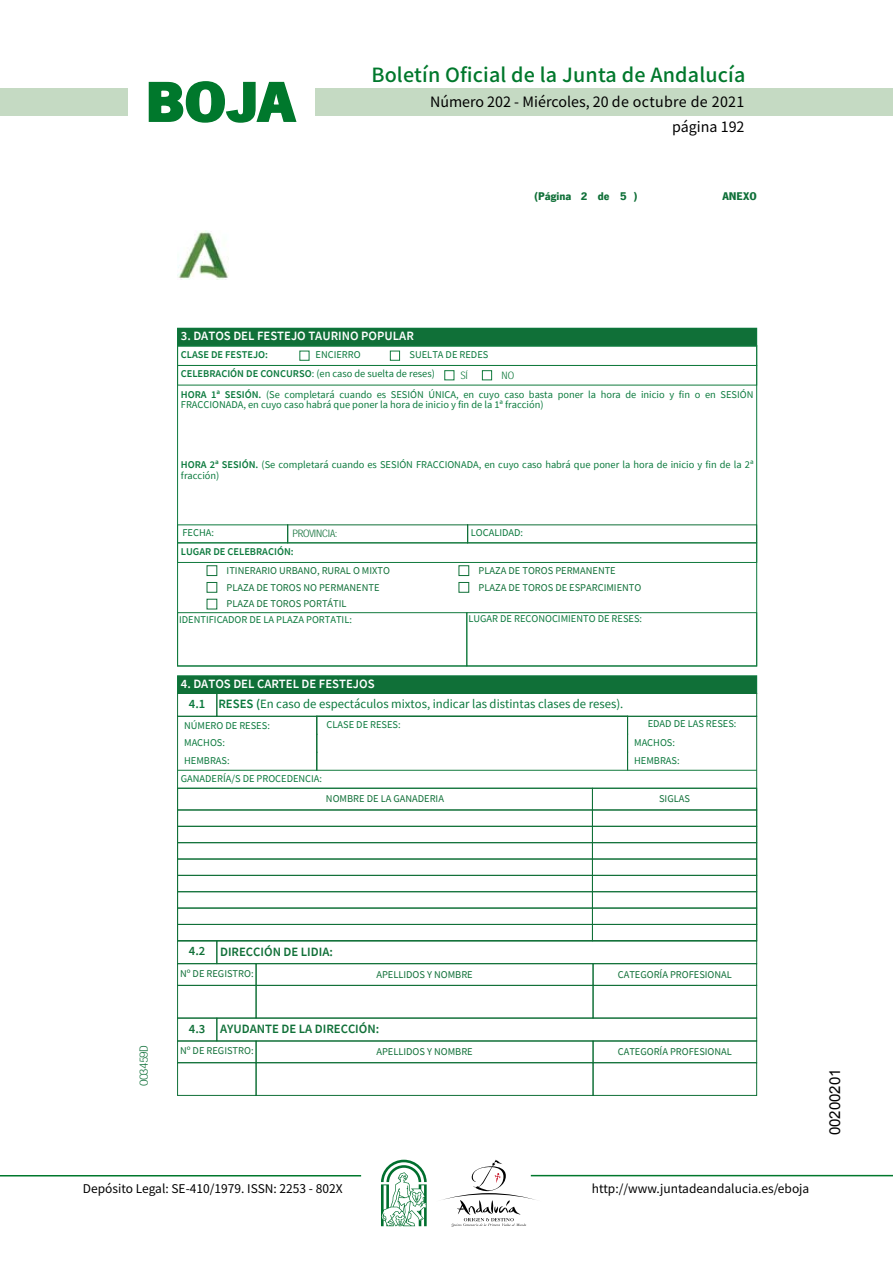
<style>
.page{position:relative;width:893px;height:1263px;background:#fff}
.page>*{position:absolute;margin:0;border:0;box-sizing:border-box;transform-origin:0 0}
.t1{font:700 57.75px "News Got T";color:#00782c;scale:1.14 1}
.t2{font:500 19.5px "Noto Sans HK";letter-spacing:.01em;color:#00782c}
.t3{font:15px "Arial";color:#000}
.t4{font:14.25px/24.5px "Noto Sans HK";color:#000;text-align:right}
.t5{font:12.75px/20.4px "Source Sans Pro";color:#0b793d}
.t6{font:600 12.75px "Source Sans Pro";color:#107038}
.t7{font:600 12.75px "Source Sans Pro";color:#fff}
.t8{font:12px "Noto Sans HK";color:#000}
.t9{font:700 11.55px "News Got T";color:#107038}
.t10{font:11.55px "Adobe Sans MM";letter-spacing:-.08em;color:#0f7039}
.t11{font:700 11.55px "News Got T";color:#0f7039}
.t12{font:10.35px/10.4px "Source Sans Pro";color:#0b7a3d}
.t13{font:10.35px "Source Sans Pro";color:#107038}
.t14{font:10.35px/19.6px "Source Sans Pro";color:#0b793d}
.t15{font:600 10.35px "Source Sans Pro";color:#0b7a3d}
.t16{font:10.35px "Adobe Sans MM";letter-spacing:-.025em;color:#107038}
.t17{font:10.35px "Adobe Sans MM";color:#117a3d}
.s1{font-weight:600}
.s2{font-weight:600;color:#fff}
</style>
<div class="page">
<div style="left:315px;top:88px;width:577px;height:28px;background:#c5dac3"></div>
<div style="left:0;top:88px;width:128px;height:28px;background:#c5dac3"></div>
<hr style="left:0;top:1175px;width:361px;height:2px;background:#00782c">
<hr style="left:531px;top:1175px;width:361px;height:1px;background:#00782c">
<svg style="left:148px;top:81px;width:149px;height:42px"></svg>
<svg style="left:442px;top:1160px;width:100px;height:67px"></svg>
<svg style="left:381px;top:1160px;width:45px;height:66px"></svg>
<img style="left:177px;top:230px;width:52px;height:49px">
<div style="left:177px;top:328px;width:579px;height:18px;background:#107038"></div>
<div style="left:299px;top:351px;width:10px;height:10px;border:1px solid #117a3d"></div>
<div style="left:390px;top:351px;width:10px;height:10px;border:1px solid #117a3d"></div>
<div style="left:177px;top:365px;width:579px;height:20px;border:1px solid #117a3d"></div>
<div style="left:444px;top:370px;width:10px;height:10px;border:1px solid #117a3d"></div>
<div style="left:482px;top:370px;width:10px;height:10px;border:1px solid #117a3d"></div>
<div style="left:177px;top:525px;width:111px;height:18px;border:1px solid #0b793d"></div>
<hr style="left:287px;top:525px;width:181px;height:1px;background:#107038">
<svg style="left:287px;top:526px;width:1px;height:17px"></svg>
<hr style="left:467px;top:525px;width:290px;height:1px;background:#107038">
<hr style="left:467px;top:543px;width:290px;height:1px;background:#107038">
<svg style="left:756px;top:526px;width:1px;height:17px"></svg>
<svg style="left:467px;top:526px;width:1px;height:17px"></svg>
<div style="left:177px;top:543px;width:579px;height:20px;border:1px solid #117a3d"></div>
<div style="left:207px;top:565px;width:10px;height:11px;border:1px solid #107038"></div>
<div style="left:458px;top:565px;width:11px;height:11px;border:1px solid #107038"></div>
<div style="left:207px;top:582px;width:10px;height:11px;border:1px solid #107038"></div>
<div style="left:458px;top:582px;width:11px;height:11px;border:1px solid #107038"></div>
<div style="left:177px;top:613px;width:290px;height:53px;border:1px solid #117a3d"></div>
<div style="left:466px;top:613px;width:290px;height:53px;border:1px solid #117a3d"></div>
<div style="left:177px;top:676px;width:579px;height:17px;background:#107038"></div>
<div style="left:177px;top:675px;width:580px;height:19px;border:1px solid #0b793d"></div>
<div style="left:177px;top:693px;width:40px;height:24px;border:1px solid #107038"></div>
<div style="left:216px;top:693px;width:541px;height:24px;border:1px solid #107038"></div>
<hr style="left:316px;top:716px;width:312px;height:1px;background:#107038">
<svg style="left:627px;top:717px;width:1px;height:53px"></svg>
<svg style="left:316px;top:717px;width:1px;height:53px"></svg>
<hr style="left:177px;top:770px;width:579px;height:1px;background:#117a3d">
<div style="left:177px;top:788px;width:415px;height:22px;border:1px solid #107038"></div>
<div style="left:592px;top:788px;width:165px;height:22px;border:1px solid #107038"></div>
<div style="left:177px;top:826px;width:415px;height:17px;border:1px solid #107038"></div>
<div style="left:592px;top:826px;width:165px;height:17px;border:1px solid #107038"></div>
<div style="left:177px;top:842px;width:415px;height:17px;border:1px solid #107038"></div>
<div style="left:592px;top:842px;width:165px;height:17px;border:1px solid #107038"></div>
<div style="left:177px;top:859px;width:415px;height:17px;border:1px solid #107038"></div>
<div style="left:592px;top:859px;width:165px;height:17px;border:1px solid #107038"></div>
<div style="left:177px;top:875px;width:415px;height:17px;border:1px solid #107038"></div>
<div style="left:592px;top:875px;width:165px;height:17px;border:1px solid #107038"></div>
<div style="left:177px;top:891px;width:415px;height:17px;border:1px solid #107038"></div>
<div style="left:592px;top:891px;width:165px;height:17px;border:1px solid #107038"></div>
<div style="left:177px;top:908px;width:415px;height:17px;border:1px solid #107038"></div>
<div style="left:592px;top:908px;width:165px;height:17px;border:1px solid #107038"></div>
<div style="left:177px;top:924px;width:415px;height:17px;border:1px solid #107038"></div>
<div style="left:592px;top:924px;width:165px;height:17px;border:1px solid #107038"></div>
<div style="left:177px;top:940px;width:40px;height:24px;border:1px solid #107038"></div>
<div style="left:216px;top:940px;width:541px;height:24px;border:1px solid #107038"></div>
<div style="left:177px;top:963px;width:79px;height:23px;border:1px solid #107038"></div>
<div style="left:256px;top:963px;width:337px;height:23px;border:1px solid #107038"></div>
<div style="left:592px;top:963px;width:165px;height:23px;border:1px solid #107038"></div>
<div style="left:177px;top:985px;width:79px;height:33px;border:1px solid #107038"></div>
<div style="left:256px;top:985px;width:337px;height:33px;border:1px solid #107038"></div>
<div style="left:592px;top:985px;width:165px;height:33px;border:1px solid #107038"></div>
<div style="left:177px;top:1018px;width:40px;height:23px;border:1px solid #107038"></div>
<div style="left:216px;top:1018px;width:541px;height:23px;border:1px solid #107038"></div>
<div style="left:177px;top:1062px;width:79px;height:34px;border:1px solid #107038"></div>
<div style="left:256px;top:1062px;width:337px;height:34px;border:1px solid #107038"></div>
<div style="left:592px;top:1062px;width:165px;height:34px;border:1px solid #107038"></div>
<h1 class="t1" style="left:145px;top:68px;width:133px">BOJA</h1>
<h2 class="t2" style="left:371px;top:64px;width:375px">Boletín Oficial de la Junta de Andalucía</h2>
<h3 class="t4" style="left:430px;top:90px;width:316px">Número 202 - Miércoles, 20 de octubre de 2021 página 192</h3>
<p class="t9" style="left:534px;top:189px;width:39px">(Página</p>
<p class="t9" style="left:598px;top:189px;width:13px">de</p>
<p class="t9" style="left:634px;top:189px;width:5px">)</p>
<p class="t11" style="left:580px;top:189px;width:8px">2</p>
<p class="t11" style="left:620px;top:189px;width:8px">5</p>
<p class="t11" style="left:722px;top:189px;width:36px">ANEXO</p>
<p class="t7" style="left:181px;top:328px;width:234px">3. DATOS DEL FESTEJO TAURINO POPULAR</p>
<p class="t15" style="left:181px;top:348px;width:89px">CLASE DE FESTEJO:</p>
<p class="t14" style="left:315px;top:344px;width:47px">ENCIERRO</p>
<p class="t14" style="left:181px;top:344px;width:309px;text-indent:229px">SUELTA DE REDES<br><span class="s1">CELEBRACIÓN DE CONCURSO</span>: (en caso de suelta de reses)</p>
<p class="t17" style="left:460px;top:369px;width:9px">SÍ</p>
<p class="t17" style="left:501px;top:369px;width:14px">NO</p>
<p class="t12" style="left:181px;top:389px;width:574px"><span class="s1">HORA 1ª SESIÓN.</span> (Se completará cuando es SESIÓN ÚNICA, en cuyo caso basta poner la hora de inicio y fin o en SESIÓN<br>FRACCIONADA, en cuyo caso habrá que poner la hora de inicio y fin de la 1ª fracción)</p>
<p class="t12" style="left:181px;top:460px;width:574px"><span class="s1">HORA 2ª SESIÓN.</span> (Se completará cuando es SESIÓN FRACCIONADA, en cuyo caso habrá que poner la hora de inicio y fin de la 2ª fracción)</p>
<p class="t14" style="left:182px;top:523px;width:33px">FECHA:</p>
<p class="t16" style="left:292px;top:528px;width:46px">PROVINCIA:</p>
<p class="t14" style="left:471px;top:523px;width:54px">LOCALIDAD:</p>
<p class="t15" style="left:181px;top:545px;width:114px">LUGAR DE CELEBRACIÓN:</p>
<p class="t13" style="left:227px;top:564px;width:165px">ITINERARIO URBANO, RURAL O MIXTO</p>
<p class="t13" style="left:478px;top:564px;width:139px">PLAZA DE TOROS PERMANENTE</p>
<p class="t13" style="left:227px;top:581px;width:154px">PLAZA DE TOROS NO PERMANENTE</p>
<p class="t13" style="left:478px;top:581px;width:164px">PLAZA DE TOROS DE ESPARCIMIENTO</p>
<p class="t13" style="left:227px;top:597px;width:121px">PLAZA DE TOROS PORTÁTIL</p>
<p class="t14" style="left:179px;top:610px;width:174px">IDENTIFICADOR DE LA PLAZA PORTATIL:</p>
<p class="t14" style="left:468px;top:609px;width:175px">LUGAR DE RECONOCIMIENTO DE RESES:</p>
<p class="t5" style="left:189px;top:673px;width:436px;text-indent:-8px"><span class="s2">4. DATOS DEL CARTEL DE FESTEJOS<br></span><span class="s1">4.1 RESES (</span>En caso de espectáculos mixtos, indicar las distintas clases de reses).</p>
<p class="t14" style="left:184px;top:715px;width:87px">NÚMERO DE RESES:</p>
<p class="t14" style="left:326px;top:715px;width:76px">CLASE DE RESES:</p>
<p class="t14" style="left:647px;top:714px;width:90px">EDAD DE LAS RESES:</p>
<p class="t14" style="left:184px;top:733px;width:42px">MACHOS:</p>
<p class="t14" style="left:634px;top:733px;width:42px">MACHOS:</p>
<p class="t14" style="left:184px;top:751px;width:47px">HEMBRAS:</p>
<p class="t14" style="left:634px;top:751px;width:47px">HEMBRAS:</p>
<p class="t14" style="left:181px;top:769px;width:143px">GANADERÍA/S DE PROCEDENCIA:</p>
<p class="t13" style="left:326px;top:792px;width:119px">NOMBRE DE LA GANADERIA</p>
<p class="t13" style="left:659px;top:792px;width:32px">SIGLAS</p>
<p class="t10" style="left:137px;top:1086px;width:42px;rotate:-90deg">003459D</p>
<p class="t6" style="left:189px;top:943px;width:145px">4.2 DIRECCIÓN DE LIDIA:</p>
<p class="t13" style="left:180px;top:967px;width:75px">Nº DE REGISTRO:</p>
<p class="t13" style="left:376px;top:968px;width:98px">APELLIDOS Y NOMBRE</p>
<p class="t13" style="left:617px;top:968px;width:116px">CATEGORÍA PROFESIONAL</p>
<p class="t6" style="left:189px;top:1021px;width:192px">4.3 AYUDANTE DE LA DIRECCIÓN:</p>
<p class="t13" style="left:180px;top:1044px;width:75px">Nº DE REGISTRO:</p>
<p class="t13" style="left:376px;top:1045px;width:98px">APELLIDOS Y NOMBRE</p>
<p class="t13" style="left:617px;top:1045px;width:116px">CATEGORÍA PROFESIONAL</p>
<p class="t8" style="left:83px;top:1181px;width:261px">Depósito Legal: SE-410/1979. ISSN: 2253 - 802X</p>
<p class="t8" style="left:592px;top:1181px;width:219px">http://www.juntadeandalucia.es/eboja</p>
<h3 class="t3" style="left:825px;top:1135px;width:68px;rotate:-90deg">00200201</h3>
</div>
